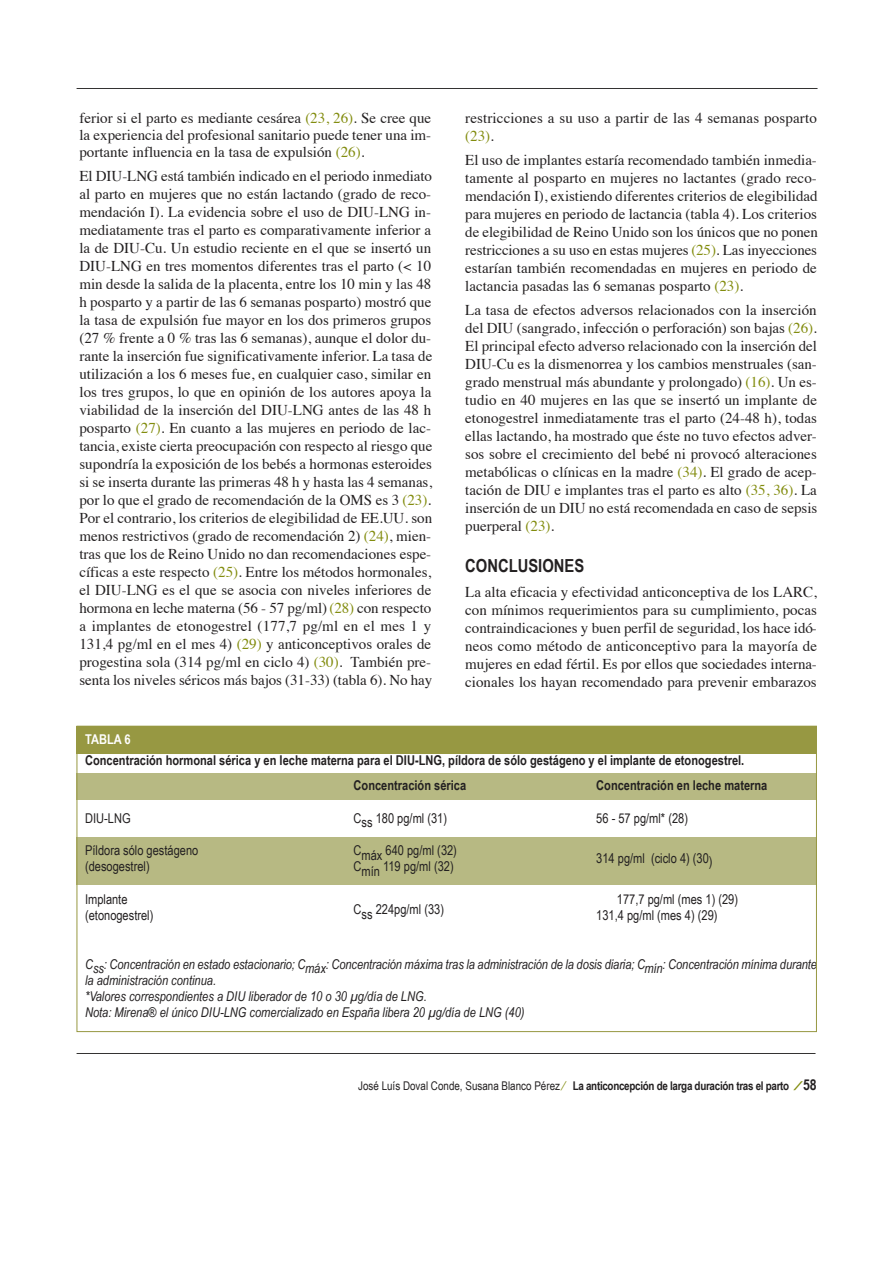
<style>
.page{position:relative;width:893px;height:1263px;background:#fff}
.page>*{position:absolute;margin:0;border:0;box-sizing:border-box;transform-origin:0 0}
.t1{font:700 18px "Arial Narrow";color:#232021}
.t2{font:15px/18px "Times";color:#232021;text-align:justify}
.t3{font:italic 13.5px/16.2px "Arial Narrow";color:#232021}
.t4{font:13.5px "Arial Narrow";color:#232021}
.t5{font:700 13.5px/24.9px "Arial Narrow";color:#232021}
.t6{font:700 13.5px "Arial Narrow";color:#fff}
.t7{font:700 12px "Arial Narrow";letter-spacing:-.025em;color:#232021}
.s1{color:#828c0e}
.s2{font-weight:400}
.s3{font-weight:400;color:#828c0e}
.s4{font-family:"Blair Md ITCTT";font-weight:500;color:#828c0e}
.s5{font-size:15px}
</style>
<div class="page">
<div style="left:77px;top:837px;width:739px;height:48px;background:#b7b983"></div>
<div style="left:77px;top:773px;width:739px;height:26px;background:#b7b983"></div>
<svg style="left:76px;top:88px;width:742px;height:1px"></svg>
<svg style="left:76px;top:1053px;width:740px;height:1px"></svg>
<div style="left:77px;top:726px;width:739px;height:28px;background:#979842"></div>
<p class="t2" style="left:79px;top:110px;width:353px;line-height:17px">ferior si el parto es mediante cesárea <span class="s1">(23, 26)</span>. Se cree que la experiencia del profesional sanitario puede tener una im&shy;portante influencia en la tasa de expulsión <span class="s1">(26)</span>.</p>
<p class="t2" style="left:79px;top:168px;width:354px">El DIU-LNG está también indicado en el periodo inmediato al parto en mujeres que no están lactando (grado de reco&shy;mendación I). La evidencia sobre el uso de DIU-LNG in&shy;mediatamente tras el parto es comparativamente inferior a la de DIU-Cu. Un estudio reciente en el que se insertó un DIU-LNG en tres momentos diferentes tras el parto (&lt; 10 min desde la salida de la placenta, entre los 10 min y las 48 h posparto y a partir de las 6 semanas posparto) mostró que la tasa de expulsión fue mayor en los dos primeros grupos (27 % frente a 0 % tras las 6 semanas), aunque el dolor du&shy;rante la inserción fue significativamente inferior. La tasa de utilización a los 6 meses fue, en cualquier caso, similar en los tres grupos, lo que en opinión de los autores apoya la viabilidad de la inserción del DIU-LNG antes de las 48 h posparto <span class="s1">(27)</span>. En cuanto a las mujeres en periodo de lac&shy;tancia, existe cierta preocupación con respecto al riesgo que supondría la exposición de los bebés a hormonas esteroides si se inserta durante las primeras 48 h y hasta las 4 semanas, por lo que el grado de recomendación de la OMS es 3 <span class="s1">(23)</span>.<br>Por el contrario, los criterios de elegibilidad de EE.UU. son menos restrictivos (grado de recomendación 2) <span class="s1">(24)</span>, mien&shy;tras que los de Reino Unido no dan recomendaciones espe&shy;cíficas a este respecto <span class="s1">(25)</span>. Entre los métodos hormonales, el DIU-LNG es el que se asocia con niveles inferiores de hormona en leche materna (56 - 57 pg/ml) <span class="s1">(28)</span> con respecto a implantes de etonogestrel (177,7 pg/ml en el mes 1 y 131,4 pg/ml en el mes 4) <span class="s1">(29)</span> y anticonceptivos orales de progestina sola (314 pg/ml en ciclo 4) <span class="s1">(30)</span>. También pre&shy;senta los niveles séricos más bajos (31-33) (tabla 6). No hay</p>
<p class="t2" style="left:465px;top:110px;width:353px">restricciones a su uso a partir de las 4 semanas posparto <span class="s1">(23)</span>.</p>
<p class="t2" style="left:465px;top:152px;width:354px">El uso de implantes estaría recomendado también inmedia&shy;tamente al posparto en mujeres no lactantes (grado reco&shy;mendación I), existiendo diferentes criterios de elegibilidad para mujeres en periodo de lactancia (tabla 4). Los criterios de elegibilidad de Reino Unido son los únicos que no ponen restricciones a su uso en estas mujeres <span class="s1">(25)</span>. Las inyecciones estarían también recomendadas en mujeres en periodo de lactancia pasadas las 6 semanas posparto <span class="s1">(23)</span>.</p>
<p class="t2" style="left:465px;top:303px;width:354px">La tasa de efectos adversos relacionados con la inserción del DIU (sangrado, infección o perforación) son bajas <span class="s1">(26)</span>.<br>El principal efecto adverso relacionado con la inserción del DIU-Cu es la dismenorrea y los cambios menstruales (san&shy;grado menstrual más abundante y prolongado) <span class="s1">(16)</span>. Un es&shy;tudio en 40 mujeres en las que se insertó un implante de etonogestrel inmediatamente tras el parto (24-48 h), todas ellas lactando, ha mostrado que éste no tuvo efectos adver&shy;sos sobre el crecimiento del bebé ni provocó alteraciones metabólicas o clínicas en la madre <span class="s1">(34)</span>. El grado de acep&shy;tación de DIU e implantes tras el parto es alto <span class="s1">(35, 36)</span>. La inserción de un DIU no está recomendada en caso de sepsis puerperal <span class="s1">(23)</span>.</p>
<p class="t1" style="left:465px;top:555px;width:120px">CONCLUSIONES</p>
<p class="t2" style="left:465px;top:584px;width:353px">La alta eficacia y efectividad anticonceptiva de los LARC, con mínimos requerimientos para su cumplimiento, pocas contraindicaciones y buen perfil de seguridad, los hace idó&shy;neos como método de anticonceptivo para la mayoría de mujeres en edad fértil. Es por ellos que sociedades interna&shy;cionales los hayan recomendado para prevenir embarazos</p>
<p class="t6" style="left:85px;top:731px;width:47px">TABLA 6</p>
<p class="t5" style="left:353px;top:747px;width:392px;text-indent:-268px">Concentración hormonal sérica y en leche materna para el DIU-LNG, píldora de sólo gestágeno y el implante de etonogestrel.<br>Concentración sérica</p>
<p class="t5" style="left:596px;top:772px;width:173px">Concentración en leche materna</p>
<p class="t4" style="left:85px;top:810px;width:47px">DIU-LNG</p>
<p class="t4" style="left:353px;top:810px;width:95px">Css 180 pg/ml (31)</p>
<p class="t4" style="left:596px;top:810px;width:93px">56 - 57 pg/ml* (28)</p>
<p class="t4" style="left:85px;top:843px;width:115px">Píldora sólo gestágeno</p>
<p class="t4" style="left:353px;top:843px;width:105px">Cmáx 640 pg/ml (32)</p>
<p class="t4" style="left:596px;top:850px;width:118px">314 pg/ml (ciclo 4) (30)</p>
<p class="t4" style="left:85px;top:859px;width:66px">(desogestrel)</p>
<p class="t4" style="left:353px;top:859px;width:102px">Cmín 119 pg/ml (32)</p>
<p class="t4" style="left:85px;top:891px;width:44px">Implante</p>
<p class="t4" style="left:353px;top:902px;width:92px">Css 224pg/ml (33)</p>
<p class="t4" style="left:617px;top:891px;width:123px">177,7 pg/ml (mes 1) (29)</p>
<p class="t4" style="left:85px;top:907px;width:70px">(etonogestrel)</p>
<p class="t4" style="left:596px;top:907px;width:123px">131,4 pg/ml (mes 4) (29)</p>
<p class="t3" style="left:85px;top:956px;width:733px">Css: Concentración en estado estacionario; Cmáx: Concentración máxima tras la administración de la dosis diaria; Cmín: Concentración mínima durante la administración continua.<br>*Valores correspondientes a DIU liberador de 10 o 30 µg/día de LNG.<br>Nota: Mirena® el único DIU-LNG comercializado en España libera 20 µg/día de LNG (40)</p>
<p class="t7" style="left:358px;top:1079px;width:460px"><span class="s2">José Luís Doval Conde, Susana Blanco Pérez</span> <span class="s3">⁄</span> La anticoncepción de larga duración tras el parto <span class="s4">⁄</span> <span class="s5">58</span></p>
</div>
